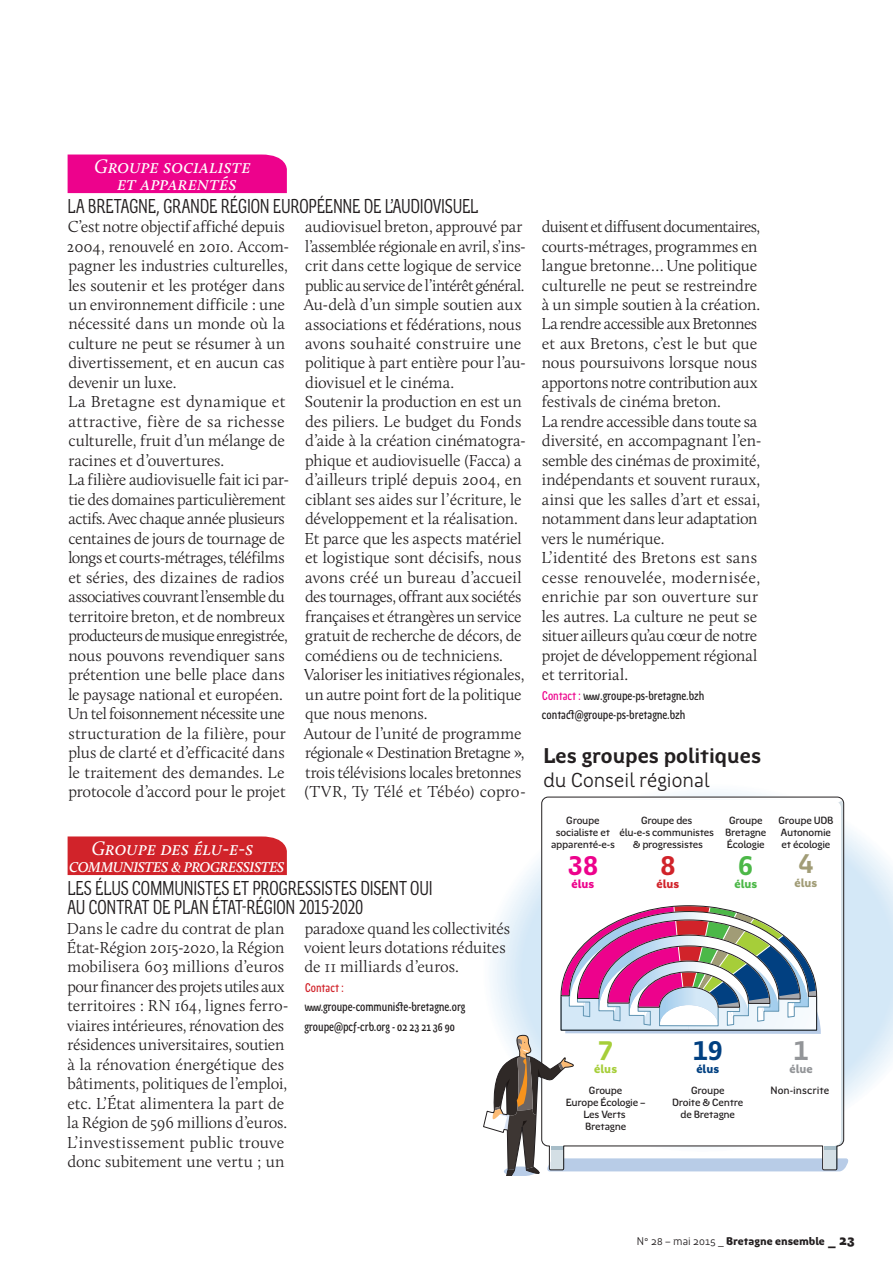
<style>
.page{position:relative;width:893px;height:1263px;background:#fff}
.page>*{position:absolute;margin:0;border:0;box-sizing:border-box;transform-origin:0 0}
.t1{font:700 27.15px "Region Bretagne";color:#ed028c}
.t2{font:700 27.15px "Region Bretagne";color:#014081}
.t3{font:700 27.15px "Region Bretagne";color:#d1232a}
.t4{font:700 27.15px "Region Bretagne";color:#4cb848}
.t5{font:700 27.15px "Region Bretagne";color:#a6ce39}
.t6{font:700 27.15px "Region Bretagne";color:#a19c76}
.t7{font:700 27.15px "Region Bretagne";color:#939598}
.t8{font:700 21.6px "Region Bretagne";color:#231f20}
.t9{font:20.4px "Region Bretagne";color:#231f20}
.t10{font:20.25px/19.5px "Region Bretagne Cond";letter-spacing:-.01em;color:#231f20}
.t11{font:italic 20.25px/16.5px "Calluna";letter-spacing:-.04em;color:#fff;text-align:center}
.t12{font:italic 20.25px/16.5px "Calluna";letter-spacing:-.01em;color:#fff;text-align:center}
.t13{font:300 16.5px/19.5px "Calluna";letter-spacing:-.005em;color:#231f20}
.t14{font:500 12.75px/19.5px "Region Bretagne Cond";color:#231f20}
.t15{font:900 12px "Region Bretagne";color:#ed028c}
.t16{font:900 12px "Region Bretagne";color:#d1232a}
.t17{font:900 12px "Region Bretagne";color:#4cb848}
.t18{font:900 12px "Region Bretagne";color:#a6ce39}
.t19{font:900 12px "Region Bretagne";color:#a19c76}
.t20{font:900 12px "Region Bretagne";color:#014081}
.t21{font:900 12px "Region Bretagne";color:#939598}
.t22{font:900 11.25px "Region Bretagne";color:#231f20}
.t23{font:500 10.8px "Region Bretagne";color:#231f20}
.t24{font:500 10.5px/12px "Region Bretagne";letter-spacing:-.02em;color:#231f20;text-align:center}
.s1{color:#d1232a}
.s2{color:#ed028c}
.s3{font-weight:400}
.s4{font-size:15px}
</style>
<div class="page">
<svg style="left:667px;top:791px;width:226px;height:310px"></svg>
<svg style="left:483px;top:797px;width:365px;height:378px"></svg>
<div style="left:68px;top:836px;width:219px;height:39px;background:#d1232a"></div>
<div style="left:68px;top:155px;width:219px;height:38px;background:#ed028c"></div>
<p class="t12" style="left:94px;top:158px;width:158px">Groupe socialiste et apparentés</p>
<p class="t10" style="left:68px;top:196px;width:412px">LA BRETAGNE, GRANDE RÉGION EUROPÉENNE DE L’AUDIOVISUEL</p>
<p class="t13" style="left:67px;top:217px;width:224px">C’est notre objectif affiché depuis<br>2004, renouvelé en 2010. Accom&shy;pagner les industries culturelles, les soutenir et les protéger dans un environnement difficile : une nécessité dans un monde où la culture ne peut se résumer à un divertissement, et en aucun cas devenir un luxe.</p>
<p class="t13" style="left:68px;top:392px;width:219px;text-align:justify">La Bretagne est dynamique et attractive, fière de sa richesse culturelle, fruit d’un mélange de racines et d’ouvertures.</p>
<p class="t13" style="left:68px;top:470px;width:223px">La filière audiovisuelle fait ici par&shy;tie des domaines particulièrement actifs. Avec chaque année plusieurs centaines de jours de tournage de longs et courts-métrages, téléfilms et séries, des dizaines de radios associatives couvrant l’ensemble du territoire breton, et de nombreux producteurs de musique enregistrée, nous pouvons revendiquer sans prétention une belle place dans le paysage national et européen.</p>
<p class="t13" style="left:68px;top:704px;width:219px;text-align:justify">Un tel foisonnement nécessite une structuration de la filière, pour plus de clarté et d’efficacité dans le traitement des demandes. Le protocole d’accord pour le projet</p>
<p class="t13" style="left:305px;top:217px;width:222px">audiovisuel breton, approuvé par l’assemblée régionale en avril, s’ins&shy;crit dans cette logique de service public au service de l’intérêt général.</p>
<p class="t13" style="left:304px;top:295px;width:224px">Au-delà d’un simple soutien aux associations et fédérations, nous avons souhaité construire une politique à part entière pour l’au&shy;diovisuel et le cinéma.</p>
<p class="t13" style="left:305px;top:392px;width:223px">Soutenir la production en est un des piliers. Le budget du Fonds d’aide à la création cinématogra&shy;phique et audiovisuelle (Facca) a d’ailleurs triplé depuis 2004, en ciblant ses aides sur l’écriture, le développement et la réalisation.</p>
<p class="t13" style="left:305px;top:528px;width:219px;text-align:justify">Et parce que les aspects matériel et logistique sont décisifs, nous avons créé un bureau d’accueil des tournages, offrant aux sociétés françaises et étrangères un service gratuit de recherche de décors, de comédiens ou de techniciens.</p>
<p class="t13" style="left:304px;top:665px;width:222px">Valoriser les initiatives régionales, un autre point fort de la politique que nous menons.</p>
<p class="t13" style="left:304px;top:723px;width:224px">Autour de l’unité de programme régionale « Destination Bretagne », trois télévisions locales bretonnes (TVR, Ty Télé et Tébéo) copro-</p>
<p class="t11" style="left:69px;top:840px;width:217px">Groupe des élu-e-s communistes &amp; progressistes</p>
<p class="t10" style="left:68px;top:878px;width:367px">LES ÉLUS COMMUNISTES ET PROGRESSISTES DISENT OUI<br>AU CONTRAT DE PLAN ÉTAT-RÉGION 2015-2020</p>
<p class="t13" style="left:67px;top:918px;width:223px">Dans le cadre du contrat de plan État-Région 2015-2020, la Région mobilisera 603 millions d’euros pour financer des projets utiles aux territoires : RN 164, lignes ferro&shy;viaires intérieures, rénovation des résidences universitaires, soutien à la rénovation énergétique des bâtiments, politiques de l’emploi, etc. L’État alimentera la part de la Région de 596 millions d’euros.<br>L’investissement public trouve donc subitement une vertu ; un</p>
<p class="t13" style="left:304px;top:918px;width:207px">paradoxe quand les collectivités voient leurs dotations réduites de 11 milliards d’euros.</p>
<p class="t14" style="left:305px;top:978px;width:162px"><span class="s1">Contact : </span>www.groupe-communiste-bretagne.org</p>
<p class="t14" style="left:305px;top:1017px;width:152px">groupe@pcf-crb.org - 02 23 21 36 90</p>
<p class="t13" style="left:542px;top:217px;width:220px">duisent et diffusent documentaires, courts-métrages, programmes en langue bretonne… Une politique culturelle ne peut se restreindre à un simple soutien à la création.</p>
<p class="t13" style="left:541px;top:314px;width:218px;text-align:justify">La rendre accessible aux Bretonnes et aux Bretons, c’est le but que nous poursuivons lorsque nous apportons notre contribution aux festivals de cinéma breton.</p>
<p class="t13" style="left:541px;top:411px;width:222px">La rendre accessible dans toute sa diversité, en accompagnant l’en&shy;semble des cinémas de proximité, indépendants et souvent ruraux, ainsi que les salles d’art et essai, notamment dans leur adaptation vers le numérique.</p>
<p class="t13" style="left:541px;top:548px;width:220px">L’identité des Bretons est sans cesse renouvelée, modernisée, enrichie par son ouverture sur les autres. La culture ne peut se situer ailleurs qu’au cœur de notre projet de développement régional et territorial.</p>
<p class="t14" style="left:542px;top:686px;width:164px"><span class="s2">Contact :</span> www.groupe-ps-bretagne.bzh</p>
<p class="t14" style="left:542px;top:705px;width:145px">contact@groupe-ps-bretagne.bzh</p>
<p class="t8" style="left:543px;top:744px;width:219px">Les groupes politiques</p>
<p class="t9" style="left:543px;top:769px;width:167px">du Conseil régional</p>
<p class="t24" style="left:619px;top:815px;width:96px">Groupe des<br>élu-e-s communistes &amp; progressistes</p>
<p class="t24" style="left:725px;top:815px;width:43px">Groupe<br>Bretagne<br>Écologie</p>
<p class="t24" style="left:551px;top:815px;width:65px">Groupe socialiste et apparenté-e-s</p>
<p class="t24" style="left:778px;top:815px;width:57px;text-align:left">Groupe UDB<br>Autonomie et écologie</p>
<p class="t1" style="left:568px;top:851px;width:32px">38</p>
<p class="t15" style="left:572px;top:877px;width:24px">élus</p>
<p class="t3" style="left:660px;top:851px;width:17px">8</p>
<p class="t16" style="left:656px;top:877px;width:24px">élus</p>
<p class="t4" style="left:738px;top:851px;width:17px">6</p>
<p class="t17" style="left:734px;top:877px;width:24px">élus</p>
<p class="t6" style="left:798px;top:849px;width:17px">4</p>
<p class="t19" style="left:794px;top:876px;width:24px">élus</p>
<p class="t5" style="left:598px;top:1036px;width:17px">7</p>
<p class="t18" style="left:594px;top:1062px;width:24px">élus</p>
<p class="t2" style="left:692px;top:1036px;width:32px">19</p>
<p class="t20" style="left:696px;top:1062px;width:24px">élus</p>
<p class="t7" style="left:793px;top:1036px;width:17px">1</p>
<p class="t21" style="left:789px;top:1062px;width:25px">élue</p>
<p class="t24" style="left:589px;top:1085px;width:35px">Groupe</p>
<p class="t23" style="left:771px;top:1085px;width:60px">Non-inscrite</p>
<p class="t24" style="left:566px;top:1097px;width:81px">Europe Écologie –<br>Les Verts<br>Bretagne</p>
<p class="t24" style="left:672px;top:1085px;width:73px">Groupe<br>Droite &amp; Centre de Bretagne</p>
<p class="t22" style="left:637px;top:1235px;width:220px"><span class="s3">N° 28 – mai 2015 _</span> Bretagne ensemble <span class="s4">_ 23</span></p>
</div>
